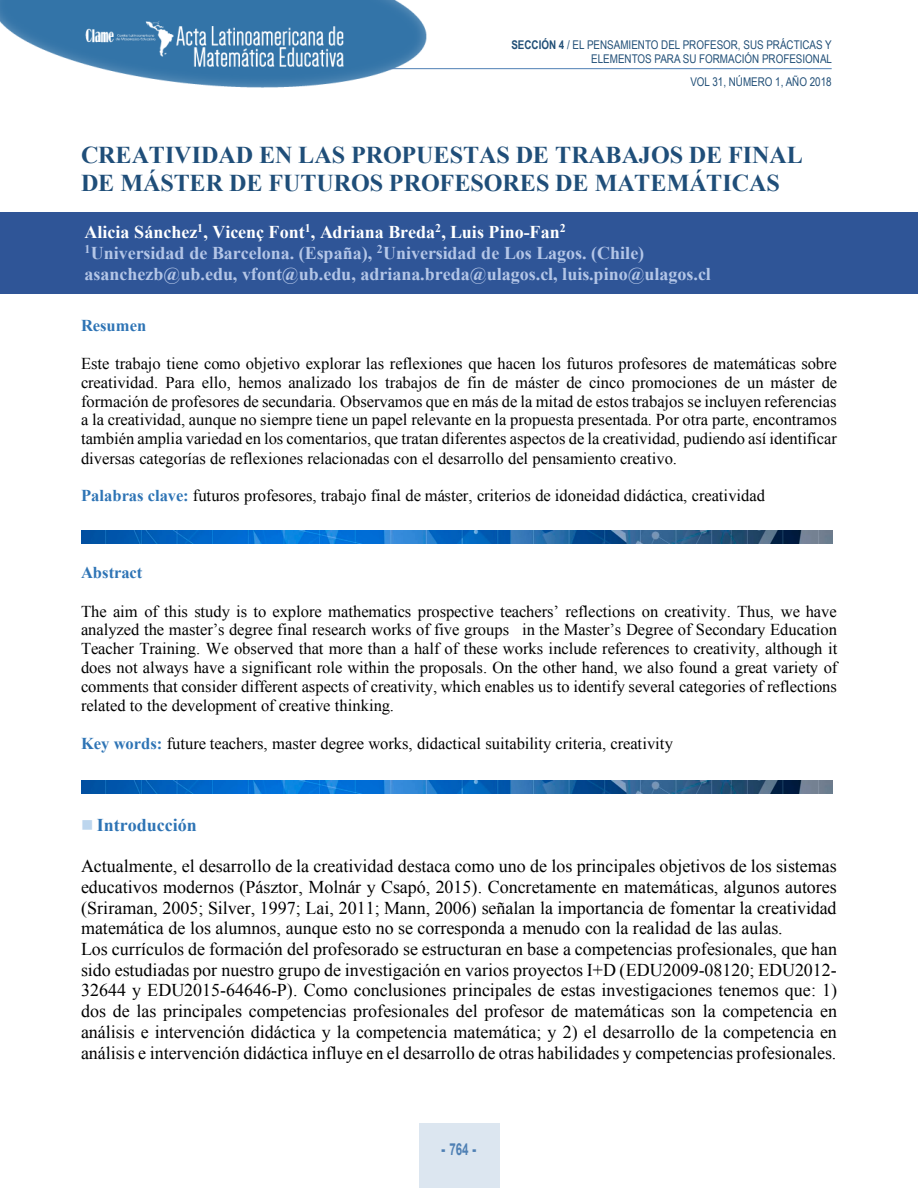
<style>
.page{position:relative;width:918px;height:1188px;background:#fff}
.page>*{position:absolute;margin:0;border:0;box-sizing:border-box;transform-origin:0 0}
.t1{font:700 24.15px/27.3px "Times New Roman";letter-spacing:-.005em;color:#1f4e79}
.t2{font:18px/20.7px "Times New Roman";color:#000}
.t3{font:700 18px/20.7px "Times New Roman";color:#b4c6e7}
.t4{font:700 18px "Times New Roman";color:#2e74b5}
.t5{font:16.5px/19px "Times New Roman";color:#000;text-align:justify}
.t6{font:700 16.5px "Times New Roman";letter-spacing:-.005em;color:#2e74b5}
.t7{font:700 16.5px "Arial";color:#4f80b4;scale:.7 1}
.t8{font:12px/14.4px "Arial Narrow";color:#214f77;text-align:right}
.t9{font:700 11.85px "Arial Narrow";letter-spacing:.005em;color:#1f4e79}
.s1{font-weight:700}
.s2{color:#fff}
.s3{font-weight:700;color:#2e74b5}
.s4{color:#bdd6ee}
.s5{font-weight:900}
</style>
<div class="page">
<img style="left:0;top:0;width:435px;height:88px">
<hr style="left:389px;top:68px;width:443px;height:1px;background:#4f80b4">
<div style="left:419px;top:1123px;width:80px;height:65px;background:#dce6f0"></div>
<img style="left:81px;top:531px;width:752px;height:13px">
<img style="left:81px;top:780px;width:752px;height:14px">
<div style="left:0;top:212px;width:918px;height:82px;background:#2f5597"></div>
<p class="t8" style="left:511px;top:37px;width:322px"><span class="s1">SECCIÓN 4</span> / EL PENSAMIENTO DEL PROFESOR, SUS PRÁCTICAS Y<br>ELEMENTOS PARA SU FORMACIÓN PROFESIONAL</p>
<p class="t8" style="left:690px;top:75px;width:143px">VOL 31, NÚMERO 1, AÑO 2018</p>
<p class="t9" style="left:739px;top:56px;width:93px">VOL 31, NÚMERO 1</p>
<h1 class="t1" style="left:81px;top:142px;width:723px">CREATIVIDAD EN LAS PROPUESTAS DE TRABAJOS DE FINAL<br>DE MÁSTER DE FUTUROS PROFESORES DE MATEMÁTICAS</h1>
<p class="t3" style="left:85px;top:222px;width:628px"><span class="s2">Alicia Sánchez</span><sup>1</sup><span class="s2">, Vicenç Font</span><sup>1</sup><span class="s2">, Adriana Breda</span><sup>2</sup><span class="s2">, Luis Pino-Fan</span><sup>2<br></sup><sup>1</sup>Universidad de Barcelona. (España), <sup>2</sup>Universidad de Los Lagos. (Chile) asanchezb@ub.edu, vfont@ub.edu, adriana.breda@ulagos.cl, luis.pino@ulagos.cl</p>
<p class="t6" style="left:81px;top:316px;width:67px">Resumen</p>
<p class="t5" style="left:81px;top:353px;width:758px">Este trabajo tiene como objetivo explorar las reflexiones que hacen los futuros profesores de matemáticas sobre creatividad. Para ello, hemos analizado los trabajos de fin de máster de cinco promociones de un máster de formación de profesores de secundaria. Observamos que en más de la mitad de estos trabajos se incluyen referencias a la creatividad, aunque no siempre tiene un papel relevante en la propuesta presentada. Por otra parte, encontramos también amplia variedad en los comentarios, que tratan diferentes aspectos de la creatividad, pudiendo así identificar diversas categorías de reflexiones relacionadas con el desarrollo del pensamiento creativo.</p>
<p class="t5" style="left:81px;top:486px;width:686px"><span class="s3">Palabras clave:</span> futuros profesores, trabajo final de máster, criterios de idoneidad didáctica, creatividad</p>
<p class="t6" style="left:81px;top:564px;width:63px">Abstract</p>
<p class="t5" style="left:81px;top:601px;width:758px">The aim of this study is to explore mathematics prospective teachers’ reflections on creativity. Thus, we have analyzed the master’s degree final research works of five groups in the Master’s Degree of Secondary Education Teacher Training. We observed that more than a half of these works include references to creativity, although it does not always have a significant role within the proposals. On the other hand, we also found a great variety of comments that consider different aspects of creativity, which enables us to identify several categories of reflections related to the development of creative thinking.</p>
<p class="t5" style="left:81px;top:734px;width:593px"><span class="s3">Key words:</span> future teachers, master degree works, didactical suitability criteria, creativity</p>
<p class="t4" style="left:81px;top:815px;width:117px"><span class="s4">■</span> Introducción</p>
<p class="t2" style="left:81px;top:856px;width:758px">Actualmente, el desarrollo de la creatividad destaca como uno de los principales objetivos de los sistemas educativos modernos (Pásztor, Molnár y Csapó, 2015). Concretamente en matemáticas, algunos autores (Sriraman, 2005; Silver, 1997; Lai, 2011; Mann, 2006) señalan la importancia de fomentar la creatividad matemática de los alumnos, aunque esto no se corresponda a menudo con la realidad de las aulas.<br>Los currículos de formación del profesorado se estructuran en base a competencias profesionales, que han sido estudiadas por nuestro grupo de investigación en varios proyectos I+D (EDU2009-08120; EDU2012- 32644 y EDU2015-64646-P). Como conclusiones principales de estas investigaciones tenemos que: 1) dos de las principales competencias profesionales del profesor de matemáticas son la competencia en análisis e intervención didáctica y la competencia matemática; y 2) el desarrollo de la competencia en análisis e intervención didáctica influye en el desarrollo de otras habilidades y competencias profesionales.</p>
<p class="t7" style="left:442px;top:1140px;width:51px"><span class="s5">-</span> 764 <span class="s5">-</span></p>
</div>
